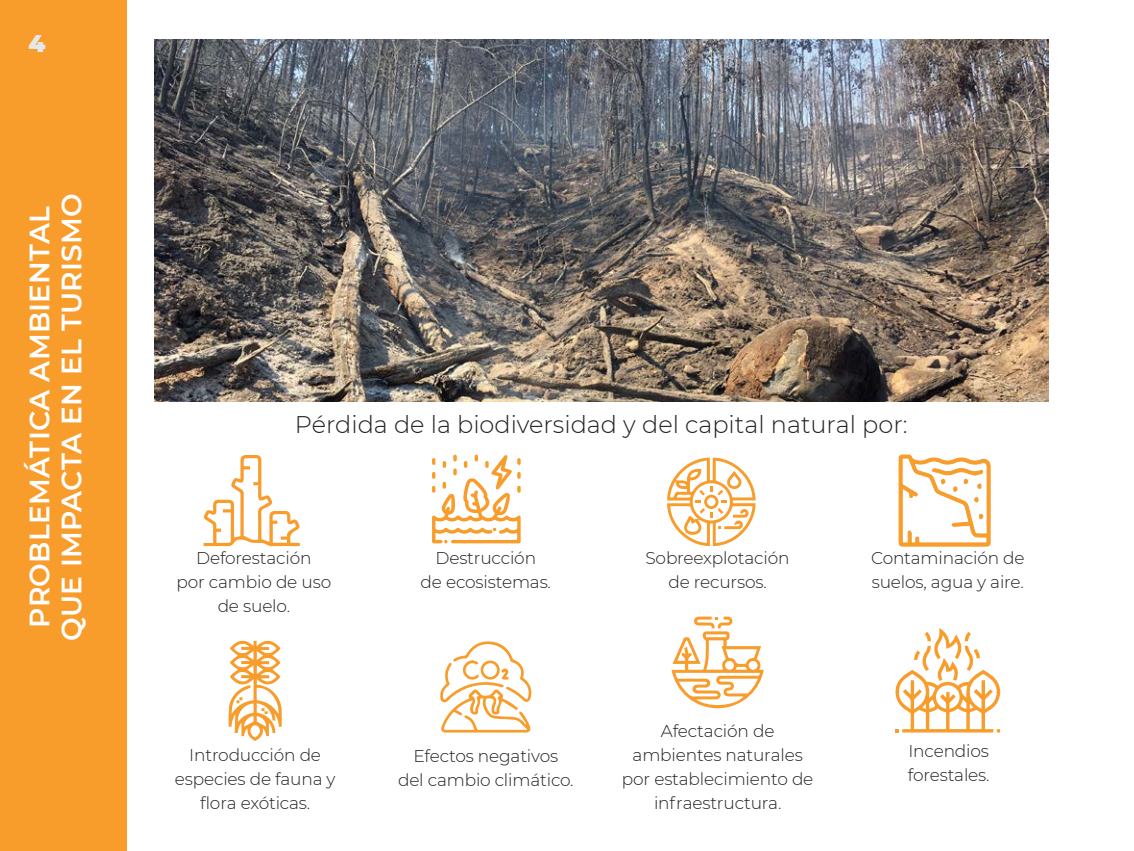
<style>
.page{position:relative;width:1134px;height:851px;background:#fff}
.page>*{position:absolute;margin:0;border:0;box-sizing:border-box;transform-origin:0 0}
.t1{font:600 28px/32px "Montserrat";letter-spacing:.01em;color:#fff;text-align:center}
.t2{font:300 24px "Montserrat";color:#231f20}
.t3{font:900 24px "Montserrat";color:#e6e7e9}
.t4{font:300 17px/24px "Montserrat";letter-spacing:-.01em;color:#231f20;text-align:center}
</style>
<div class="page">
<img style="left:155px;top:40px;width:894px;height:361px">
<svg style="left:203px;top:455px;width:97px;height:91px"></svg>
<svg style="left:898px;top:454px;width:93px;height:92px"></svg>
<svg style="left:672px;top:616px;width:92px;height:92px"></svg>
<svg style="left:440px;top:641px;width:92px;height:91px"></svg>
<svg style="left:228px;top:640px;width:54px;height:100px"></svg>
<svg style="left:667px;top:457px;width:89px;height:89px"></svg>
<svg style="left:432px;top:454px;width:89px;height:89px"></svg>
<div style="left:0;top:0;width:127px;height:850px;background:#f89c2c"></div>
<svg style="left:895px;top:628px;width:105px;height:104px"></svg>
<p class="t3" style="left:28px;top:25px;width:19px">4</p>
<p class="t1" style="left:22px;top:640px;width:449px;rotate:-90deg">PROBLEMÁTICA AMBIENTAL<br>QUE IMPACTA EN EL TURISMO</p>
<p class="t2" style="left:295px;top:408px;width:614px">Pérdida de la biodiversidad y del capital natural por:</p>
<p class="t4" style="left:177px;top:545px;width:156px">Deforestación<br>por cambio de uso de suelo.</p>
<p class="t4" style="left:175px;top:742px;width:162px">Introducción de especies de fauna y flora exóticas.</p>
<p class="t4" style="left:421px;top:545px;width:132px">Destrucción<br>de ecosistemas.</p>
<p class="t4" style="left:645px;top:545px;width:146px">Sobreexplotación de recursos.</p>
<p class="t4" style="left:871px;top:545px;width:155px;text-align:left">Contaminación de suelos, agua y aire.</p>
<p class="t4" style="left:622px;top:718px;width:193px">Afectación de ambientes naturales por establecimiento de infraestructura.</p>
<p class="t4" style="left:398px;top:743px;width:177px">Efectos negativos<br>del cambio climático.</p>
<p class="t4" style="left:908px;top:738px;width:83px;text-align:left">Incendios forestales.</p>
</div>
